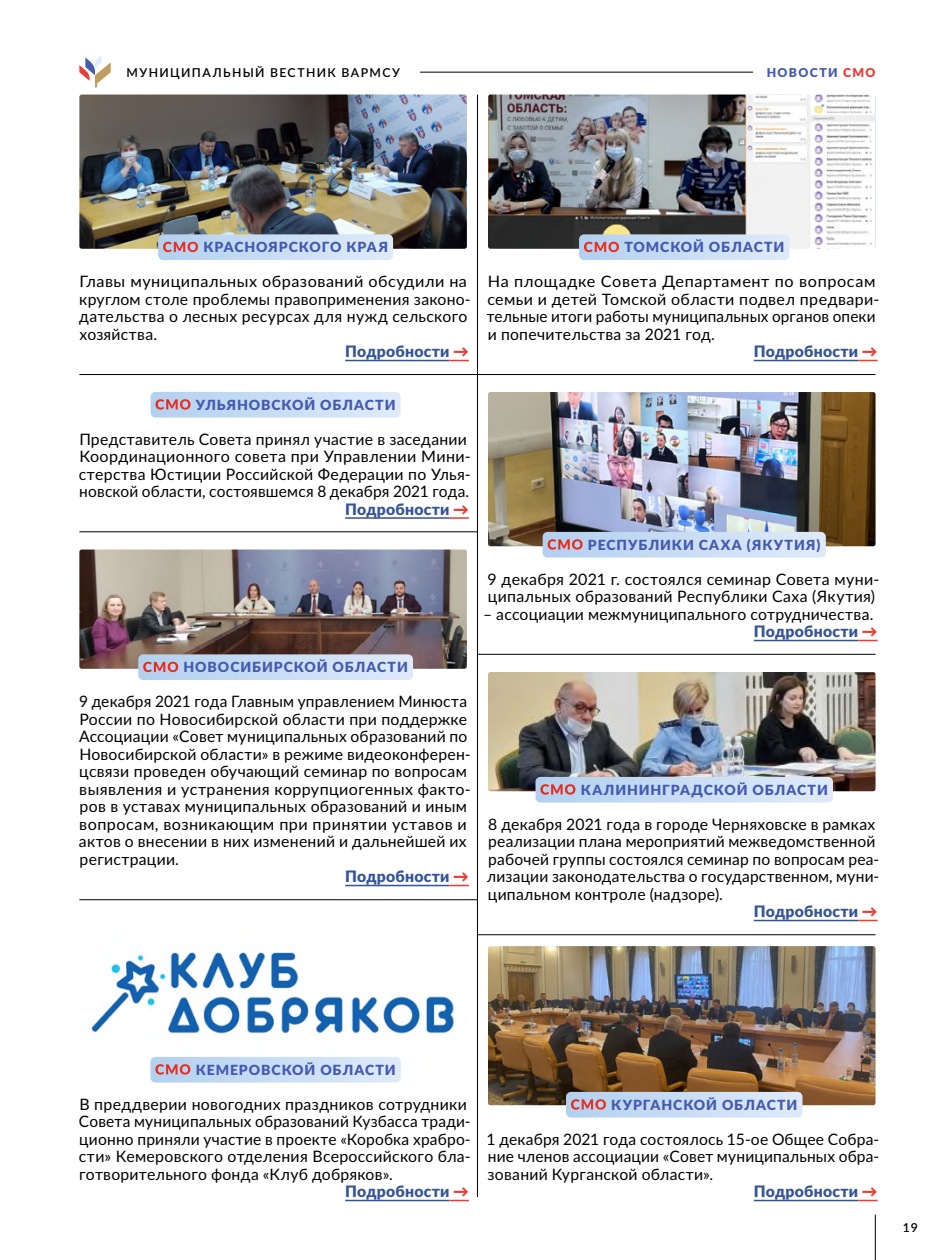
<style>
.page{position:relative;width:945px;height:1260px;background:#fff}
.page>*{position:absolute;margin:0;border:0;box-sizing:border-box;transform-origin:0 0}
.t1{font:15.75px/17.5px "Lato";letter-spacing:.015em;color:#000;text-align:right}
.t2{font:900 15.75px "Lato";letter-spacing:.015em;color:#355497}
.t3{font:15.75px "Lato";letter-spacing:.035em;color:#000}
.t4{font:900 14px "Lato";letter-spacing:.065em;color:#465ab0}
.t5{font:600 12.25px "Lato";letter-spacing:.11em;color:#000}
.t6{font:900 12.25px "Lato";letter-spacing:.11em;color:#465ab0}
.s1{color:#ec3a34}
.s2{color:#fff}
.s3{font-weight:900;color:#355497}
.s4{font-weight:900;color:#ec3a34}
</style>
<div class="page">
<hr style="left:420px;top:72px;width:456px;height:1px;background:#000">
<svg style="left:79px;top:56px;width:32px;height:31px"></svg>
<hr style="left:875px;top:1215px;width:1px;height:45px;background:#000">
<div style="left:753px;top:60px;width:123px;height:35px;background:#fff"></div>
<img style="left:79px;top:95px;width:388px;height:154px">
<img style="left:488px;top:95px;width:388px;height:154px">
<img style="left:488px;top:392px;width:388px;height:154px">
<img style="left:488px;top:672px;width:388px;height:119px">
<img style="left:488px;top:946px;width:388px;height:159px">
<img style="left:90px;top:951px;width:365px;height:83px">
<img style="left:79px;top:550px;width:388px;height:119px">
<svg style="left:158px;top:234px;width:235px;height:26px;background:#c7dbf2"></svg>
<hr style="left:345px;top:360px;width:105px;height:1px;background:#355497">
<svg style="left:450px;top:360px;width:19px;height:1px"></svg>
<svg style="left:579px;top:234px;width:210px;height:26px;background:#c7dbf2"></svg>
<hr style="left:754px;top:360px;width:104px;height:1px;background:#355497">
<svg style="left:858px;top:360px;width:20px;height:1px"></svg>
<svg style="left:543px;top:532px;width:283px;height:26px;background:#c9ddf4"></svg>
<hr style="left:754px;top:640px;width:104px;height:1px;background:#355497">
<svg style="left:858px;top:640px;width:20px;height:1px"></svg>
<svg style="left:536px;top:777px;width:297px;height:26px;background:#c9ddf4"></svg>
<hr style="left:754px;top:920px;width:104px;height:1px;background:#355497">
<svg style="left:858px;top:920px;width:20px;height:1px"></svg>
<svg style="left:566px;top:1092px;width:236px;height:26px;background:#c9ddf4"></svg>
<hr style="left:754px;top:1200px;width:104px;height:1px;background:#355497">
<svg style="left:858px;top:1200px;width:20px;height:1px"></svg>
<svg style="left:150px;top:1057px;width:251px;height:26px;background:#caddf4"></svg>
<hr style="left:345px;top:1200px;width:105px;height:1px;background:#355497">
<svg style="left:450px;top:1200px;width:19px;height:1px"></svg>
<svg style="left:151px;top:392px;width:250px;height:26px;background:#caddf4"></svg>
<hr style="left:345px;top:517px;width:105px;height:2px;background:#355497">
<svg style="left:450px;top:517px;width:19px;height:2px"></svg>
<svg style="left:138px;top:654px;width:275px;height:26px;background:#c7daf1"></svg>
<hr style="left:345px;top:885px;width:105px;height:1px;background:#355497">
<svg style="left:450px;top:885px;width:19px;height:1px"></svg>
<hr style="left:477px;top:95px;width:1px;height:1102px;background:#000">
<hr style="left:79px;top:374px;width:797px;height:1px;background:#000">
<hr style="left:477px;top:654px;width:399px;height:1px;background:#000">
<hr style="left:477px;top:934px;width:399px;height:1px;background:#000">
<hr style="left:79px;top:532px;width:398px;height:1px;background:#000">
<hr style="left:79px;top:899px;width:398px;height:1px;background:#000">
<p class="t5" style="left:126px;top:64px;width:275px">МУНИЦИПАЛЬНЫЙ ВЕСТНИК ВАРМСУ</p>
<p class="t6" style="left:767px;top:63px;width:110px">НОВОСТИ <span class="s1">СМО</span></p>
<p class="t4" style="left:163px;top:236px;width:227px"><span class="s2">СМО</span> КРАСНОЯРСКОГО КРАЯ</p>
<p class="t1" style="left:79px;top:272px;width:389px">Главы муниципальных образований обсудили на</p>
<p class="t1" style="left:79px;top:289px;width:393px">круглом столе проблемы правоприменения законо-</p>
<p class="t1" style="left:79px;top:307px;width:390px">дательства о лесных ресурсах для нужд сельского</p>
<p class="t1" style="left:79px;top:324px;width:79px">хозяйства.</p>
<p class="t2" style="left:345px;top:339px;width:125px">Подробности <span class="s1">→</span></p>
<p class="t4" style="left:584px;top:236px;width:202px"><span class="s2">СМО</span> ТОМСКОЙ ОБЛАСТИ</p>
<p class="t3" style="left:488px;top:270px;width:389px">На площадке Совета Департамент по вопросам</p>
<p class="t1" style="left:487px;top:289px;width:394px">семьи и детей Томской области подвел предвари-</p>
<p class="t1" style="left:487px;top:307px;width:390px">тельные итоги работы муниципальных органов опеки</p>
<p class="t1" style="left:488px;top:324px;width:229px">и попечительства за 2021 год.</p>
<p class="t2" style="left:754px;top:339px;width:125px">Подробности <span class="s1">→</span></p>
<p class="t4" style="left:155px;top:394px;width:242px"><span class="s2">СМО</span> УЛЬЯНОВСКОЙ ОБЛАСТИ</p>
<p class="t1" style="left:79px;top:429px;width:394px">Представитель Совета принял участие в заседании Координационного совета при Управлении Мини&shy;стерства Юстиции Российской Федерации по Улья&shy;новской области, состоявшемся 8 декабря 2021 года.<br><span class="s3">Подробности</span> <span class="s4">→</span></p>
<p class="t4" style="left:143px;top:656px;width:267px"><span class="s2">СМО</span> НОВОСИБИРСКОЙ ОБЛАСТИ</p>
<p class="t1" style="left:79px;top:692px;width:390px">9 декабря 2021 года Главным управлением Минюста</p>
<p class="t1" style="left:79px;top:709px;width:389px">России по Новосибирской области при поддержке</p>
<p class="t1" style="left:79px;top:727px;width:390px">Ассоциации «Совет муниципальных образований по</p>
<p class="t1" style="left:79px;top:744px;width:393px">Новосибирской области» в режиме видеоконферен-</p>
<p class="t1" style="left:79px;top:762px;width:389px">цсвязи проведен обучающий семинар по вопросам</p>
<p class="t1" style="left:79px;top:779px;width:393px">выявления и устранения коррупциогенных факто-</p>
<p class="t1" style="left:80px;top:797px;width:389px">ров в уставах муниципальных образований и иным</p>
<p class="t1" style="left:79px;top:814px;width:389px">вопросам, возникающим при принятии уставов и</p>
<p class="t1" style="left:79px;top:832px;width:389px">актов о внесении в них изменений и дальнейшей их</p>
<p class="t1" style="left:80px;top:849px;width:101px">регистрации.</p>
<p class="t2" style="left:345px;top:864px;width:125px">Подробности <span class="s1">→</span></p>
<p class="t4" style="left:547px;top:534px;width:275px"><span class="s2">СМО</span> РЕСПУБЛИКИ САХА (ЯКУТИЯ)</p>
<p class="t1" style="left:488px;top:569px;width:393px;text-align:left">9 декабря 2021 г. состоялся семинар Совета муни&shy;ципальных образований Республики Саха (Якутия)</p>
<p class="t1" style="left:483px;top:604px;width:396px">– ассоциации межмуниципального сотрудничества.<br><span class="s3">Подробности</span> <span class="s4">→</span></p>
<p class="t4" style="left:540px;top:779px;width:289px"><span class="s2">СМО</span> КАЛИНИНГРАДСКОЙ ОБЛАСТИ</p>
<p class="t1" style="left:488px;top:814px;width:389px">8 декабря 2021 года в городе Черняховске в рамках</p>
<p class="t1" style="left:488px;top:832px;width:389px">реализации плана мероприятий межведомственной</p>
<p class="t1" style="left:488px;top:849px;width:393px">рабочей группы состоялся семинар по вопросам реа-</p>
<p class="t1" style="left:487px;top:867px;width:394px">лизации законодательства о государственном, муни-</p>
<p class="t1" style="left:488px;top:884px;width:237px">ципальном контроле (надзоре).</p>
<p class="t2" style="left:754px;top:899px;width:125px">Подробности <span class="s1">→</span></p>
<p class="t4" style="left:155px;top:1059px;width:242px"><span class="s2">СМО</span> КЕМЕРОВСКОЙ ОБЛАСТИ</p>
<p class="t1" style="left:79px;top:1094px;width:389px">В преддверии новогодних праздников сотрудники</p>
<p class="t1" style="left:79px;top:1112px;width:393px">Совета муниципальных образований Кузбасса тради-</p>
<p class="t1" style="left:79px;top:1129px;width:393px">ционно приняли участие в проекте «Коробка храбро-</p>
<p class="t1" style="left:79px;top:1147px;width:394px">сти» Кемеровского отделения Всероссийского бла-</p>
<p class="t1" style="left:79px;top:1164px;width:315px">готворительного фонда «Клуб добряков».</p>
<p class="t2" style="left:345px;top:1179px;width:125px">Подробности <span class="s1">→</span></p>
<p class="t4" style="left:571px;top:1094px;width:228px"><span class="s2">СМО</span> КУРГАНСКОЙ ОБЛАСТИ</p>
<p class="t1" style="left:487px;top:1129px;width:394px">1 декабря 2021 года состоялось 15-ое Общее Собра-</p>
<p class="t1" style="left:488px;top:1147px;width:393px">ние членов ассоциации «Совет муниципальных обра-</p>
<p class="t1" style="left:488px;top:1164px;width:227px">зований Курганской области».</p>
<p class="t2" style="left:754px;top:1179px;width:125px">Подробности <span class="s1">→</span></p>
<p class="t5" style="left:903px;top:1219px;width:17px">19</p>
</div>
